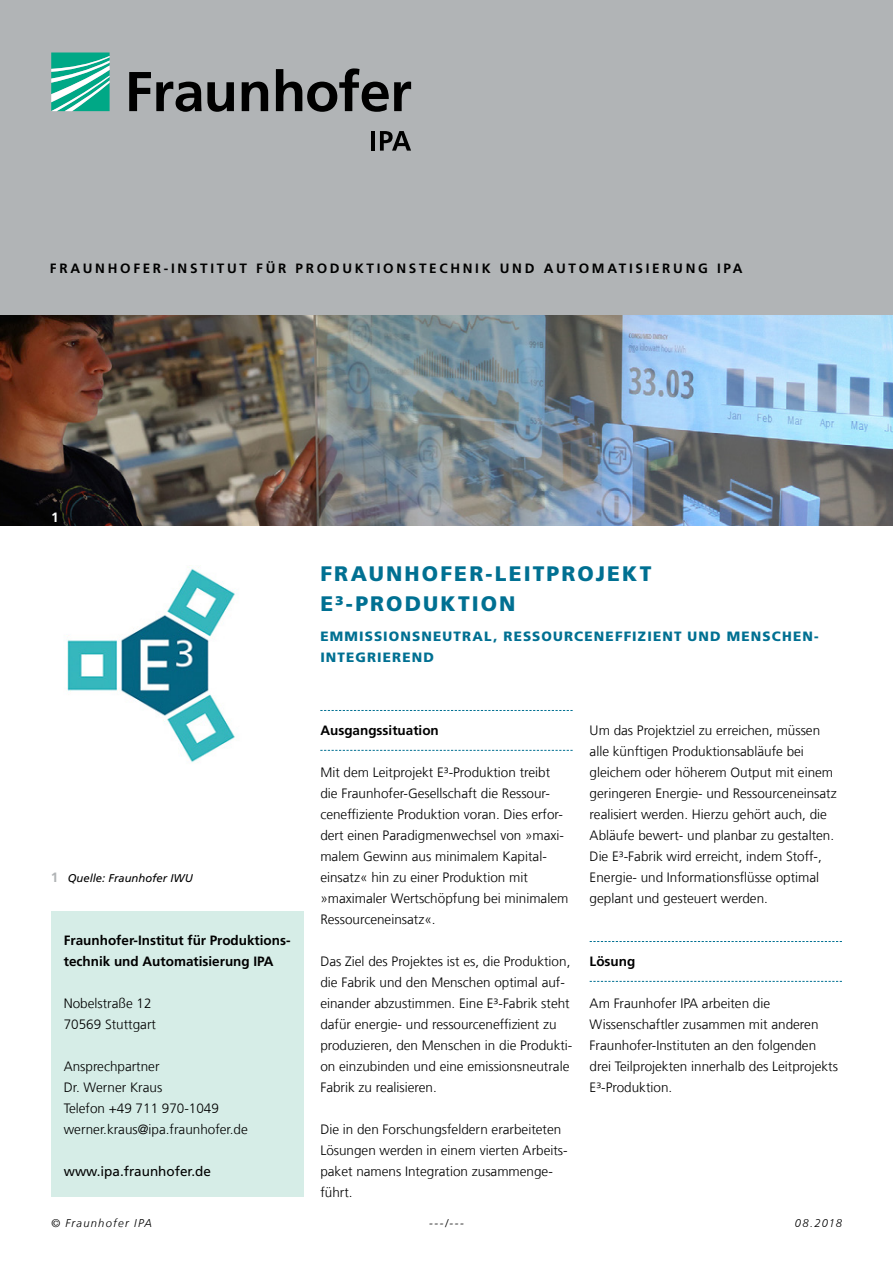
<style>
.page{position:relative;width:893px;height:1263px;background:#fff}
.page>*{position:absolute;margin:0;border:0;box-sizing:border-box;transform-origin:0 0}
.t1{font:900 21px/30px "Frutiger LT Com";letter-spacing:.1em;color:#007092}
.t2{font:300 13.5px/21px "Frutiger LT Com";color:#000}
.t3{font:700 13.5px/21px "Frutiger LT Com";color:#000}
.t4{font:900 13.5px/21px "Frutiger LT Com";letter-spacing:.085em;color:#007092}
.t5{font:700 13.5px "Frutiger LT Com";letter-spacing:.2em;color:#000}
.t6{font:13.5px "Frutiger LT Com";color:#000}
.t7{font:700 13.5px "Frutiger LT Com";color:#fff}
.t8{font:italic 300 11.25px "Frutiger LT Com";letter-spacing:.105em;color:#000}
.t9{font:italic 11.25px "Frutiger LT Com";color:#000}
.s1{font-weight:700;font-style:normal;font-size:13.5px;color:#b1b4b6}
</style>
<div class="page">
<img style="left:0;top:315px;width:893px;height:210px">
<div style="left:0;top:0;width:893px;height:315px;background:#b1b4b6"></div>
<svg style="left:51px;top:53px;width:59px;height:58px;background:#4cbfa8"></svg>
<svg style="left:129px;top:68px;width:282px;height:44px"></svg>
<hr style="left:371px;top:131px;width:4px;height:20px;background:#000">
<svg style="left:380px;top:131px;width:31px;height:20px"></svg>
<svg style="left:320px;top:710px;width:253px;height:1px"></svg>
<svg style="left:320px;top:750px;width:253px;height:1px"></svg>
<svg style="left:590px;top:941px;width:252px;height:1px"></svg>
<svg style="left:590px;top:981px;width:252px;height:1px"></svg>
<div style="left:51px;top:912px;width:252px;height:285px;background:#d6ede7"></div>
<img style="left:67px;top:565px;width:168px;height:198px">
<p class="t5" style="left:50px;top:260px;width:328px">FRAUNHOFER-INSTITUT FÜR Pro du ktionste</p>
<p class="t3" style="left:439px;top:258px;width:21px">chni</p>
<p class="t3" style="left:482px;top:258px;width:86px">k un d Auto</p>
<p class="t3" style="left:592px;top:258px;width:27px">matisierun</p>
<p class="t3" style="left:698px;top:258px;width:46px">g IPA</p>
<p class="t7" style="left:51px;top:509px;width:9px">1</p>
<h1 class="t1" style="left:320px;top:559px;width:333px">FRAUNHOFER-LEITPROJEKT<br>E³-PRODUKTION</h1>
<p class="t4" style="left:320px;top:626px;width:500px">EMMISSIONSNEUTRAL, RESSOURCENEFFIZIENT UND MENSCHEN-<br>INTEGRIEREND</p>
<p class="t2" style="left:590px;top:720px;width:249px">Um das Projektziel zu erreichen, müssen alle künftigen Produktionsabläufe bei gleichem oder höherem Output mit einem geringeren Energie- und Ressourceneinsatz realisiert werden. Hierzu gehört auch, die Abläufe bewert- und planbar zu gestalten.<br>Die E³-Fabrik wird erreicht, indem Stoff-, Energie- und Informationsflüsse optimal geplant und gesteuert werden.</p>
<p class="t3" style="left:320px;top:720px;width:120px">Ausgangssituation</p>
<p class="t2" style="left:320px;top:762px;width:249px">Mit dem Leitprojekt E³-Produktion treibt die Fraunhofer-Gesellschaft die Ressour&shy;ceneffiziente Produktion voran. Dies erfor&shy;dert einen Paradigmenwechsel von »maxi&shy;malem Gewinn aus minimalem Kapital&shy;einsatz« hin zu einer Produktion mit »maximaler Wertschöpfung bei minimalem Ressourceneinsatz«.</p>
<p class="t2" style="left:320px;top:951px;width:254px">Das Ziel des Projektes ist es, die Produktion, die Fabrik und den Menschen optimal auf&shy;einander abzustimmen. Eine E³-Fabrik steht dafür energie- und ressourceneffizient zu produzieren, den Menschen in die Produkti&shy;on einzubinden und eine emissionsneutrale Fabrik zu realisieren.</p>
<p class="t2" style="left:320px;top:1119px;width:249px">Die in den Forschungsfeldern erarbeiteten Lösungen werden in einem vierten Arbeits&shy;paket namens Integration zusammenge&shy;führt.</p>
<p class="t9" style="left:51px;top:872px;width:144px"><span class="s1">1</span> Quelle: Fraunhofer IWU</p>
<p class="t3" style="left:64px;top:930px;width:228px">Fraunhofer-Institut für Produktions&shy;technik und Automatisierung IPA</p>
<p class="t2" style="left:64px;top:993px;width:94px">Nobelstraße 12<br>70569 Stuttgart</p>
<p class="t2" style="left:64px;top:1056px;width:186px">Ansprechpartner<br>Dr. Werner Kraus<br>Telefon +49 711 970-1049 werner.kraus@ipa.fraunhofer.de</p>
<p class="t6" style="left:64px;top:1163px;width:149px">www.ipa.fraunhofer.de</p>
<p class="t8" style="left:51px;top:1216px;width:103px">© Fraunhofer IPA</p>
<p class="t8" style="left:429px;top:1216px;width:36px">---/---</p>
<p class="t8" style="left:795px;top:1216px;width:49px">08.2018</p>
<p class="t3" style="left:590px;top:951px;width:47px">Lösung</p>
<p class="t2" style="left:590px;top:993px;width:250px">Am Fraunhofer IPA arbeiten die Wissenschaftler zusammen mit anderen Fraunhofer-Instituten an den folgenden drei Teilprojekten innerhalb des Leitprojekts E³-Produktion.</p>
</div>
